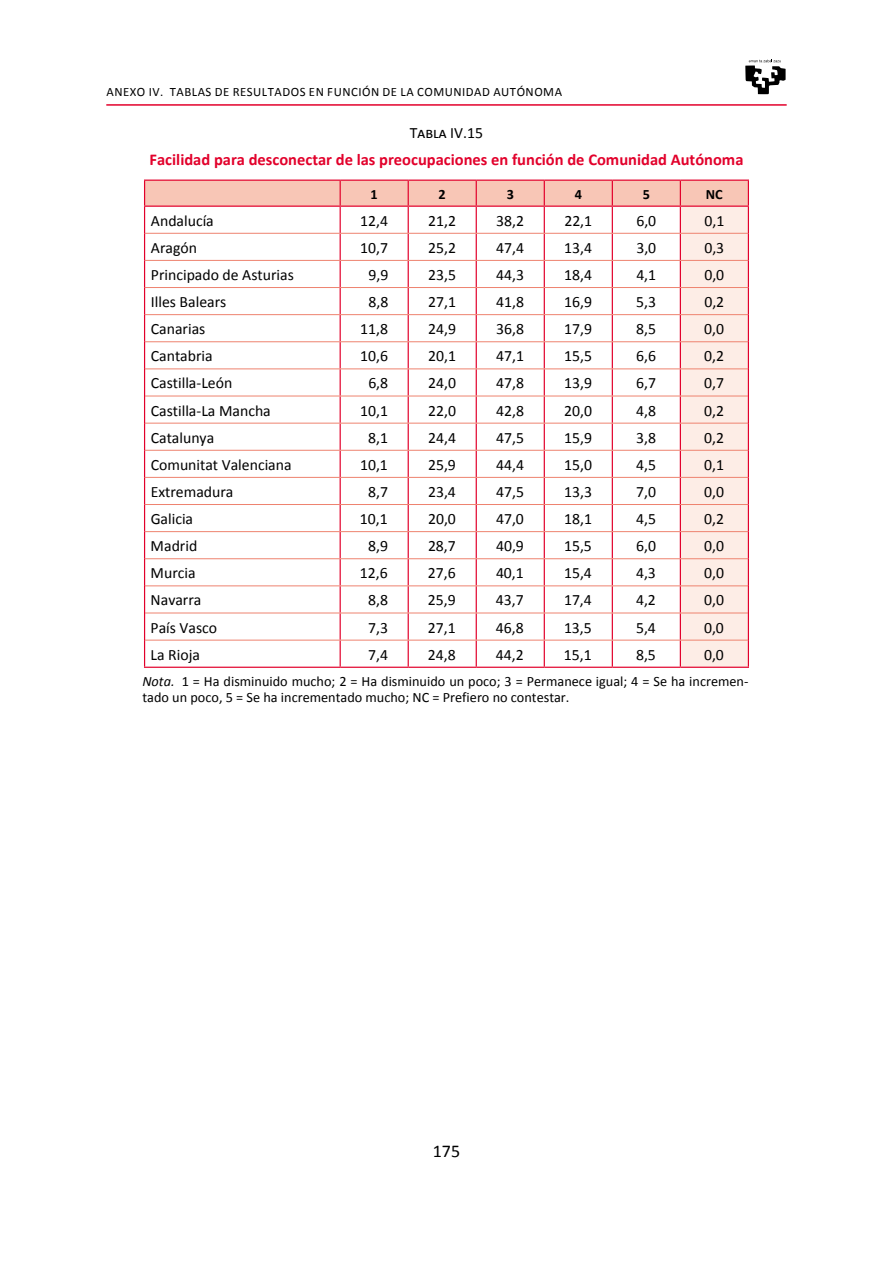
<style>
.page{position:relative;width:893px;height:1263px;background:#fff}
.page>*{position:absolute;margin:0;border:0;box-sizing:border-box;transform-origin:0 0}
.t1{font:18px "Calibri";color:#000}
.t2{font:700 16.5px "Calibri";color:#e2002b}
.t3{font:15.75px "Calibri";color:#000}
.t4{font:14.25px/16px "Calibri";color:#000}
.t5{font:700 14.25px "Calibri";color:#000}
.t6{font:12.75px "Calibri";letter-spacing:.04em;color:#000}
.s1{font-style:italic}
</style>
<div class="page">
<hr style="left:106px;top:104px;width:681px;height:2px;background:#e2002b">
<svg style="left:745px;top:60px;width:41px;height:34px"></svg>
<hr style="left:144px;top:667px;width:196px;height:1px;background:#e2002b">
<hr style="left:340px;top:667px;width:68px;height:1px;background:#e2002b">
<hr style="left:408px;top:667px;width:68px;height:1px;background:#e2002b">
<hr style="left:476px;top:667px;width:68px;height:1px;background:#e2002b">
<hr style="left:544px;top:667px;width:68px;height:1px;background:#e2002b">
<hr style="left:612px;top:667px;width:68px;height:1px;background:#e2002b">
<hr style="left:680px;top:667px;width:69px;height:1px;background:#e2002b">
<svg style="left:144px;top:180px;width:605px;height:487px"></svg>
<p class="t6" style="left:107px;top:83px;width:25px">Anexo</p>
<p class="t6" style="left:149px;top:83px;width:36px">IV. Tablas</p>
<p class="t6" style="left:215px;top:83px;width:27px">de resultados</p>
<p class="t6" style="left:309px;top:83px;width:80px">en fu nción dela</p>
<p class="t6" style="left:417px;top:83px;width:18px">Comu</p>
<p class="t6" style="left:453px;top:83px;width:16px">nidad</p>
<p class="t6" style="left:493px;top:83px;width:51px">Autónoma</p>
<p class="t3" style="left:410px;top:122px;width:75px">Tabla IV.15</p>
<p class="t2" style="left:150px;top:149px;width:595px">Facilidad para desconectar de las preocupaciones en función de Comunidad Autónoma</p>
<p class="t5" style="left:371px;top:185px;width:9px">1</p>
<p class="t5" style="left:439px;top:185px;width:9px">2</p>
<p class="t5" style="left:507px;top:185px;width:9px">3</p>
<p class="t5" style="left:575px;top:185px;width:9px">4</p>
<p class="t5" style="left:643px;top:185px;width:9px">5</p>
<p class="t5" style="left:706px;top:185px;width:18px">NC</p>
<p class="t3" style="left:151px;top:210px;width:64px">Andalucía</p>
<p class="t3" style="left:360px;top:210px;width:29px">12,4</p>
<p class="t3" style="left:428px;top:210px;width:29px">21,2</p>
<p class="t3" style="left:496px;top:210px;width:29px">38,2</p>
<p class="t3" style="left:564px;top:210px;width:29px">22,1</p>
<p class="t3" style="left:636px;top:210px;width:21px">6,0</p>
<p class="t3" style="left:704px;top:210px;width:21px">0,1</p>
<p class="t3" style="left:151px;top:238px;width:48px">Aragón</p>
<p class="t3" style="left:360px;top:238px;width:29px">10,7</p>
<p class="t3" style="left:428px;top:238px;width:29px">25,2</p>
<p class="t3" style="left:496px;top:238px;width:29px">47,4</p>
<p class="t3" style="left:564px;top:238px;width:29px">13,4</p>
<p class="t3" style="left:636px;top:238px;width:21px">3,0</p>
<p class="t3" style="left:704px;top:238px;width:21px">0,3</p>
<p class="t3" style="left:151px;top:265px;width:145px">Principado de Asturias</p>
<p class="t3" style="left:368px;top:265px;width:21px">9,9</p>
<p class="t3" style="left:428px;top:265px;width:29px">23,5</p>
<p class="t3" style="left:496px;top:265px;width:29px">44,3</p>
<p class="t3" style="left:564px;top:265px;width:29px">18,4</p>
<p class="t3" style="left:636px;top:265px;width:21px">4,1</p>
<p class="t3" style="left:704px;top:265px;width:21px">0,0</p>
<p class="t3" style="left:151px;top:292px;width:77px">Illes Balears</p>
<p class="t3" style="left:368px;top:292px;width:21px">8,8</p>
<p class="t3" style="left:428px;top:292px;width:29px">27,1</p>
<p class="t3" style="left:496px;top:292px;width:29px">41,8</p>
<p class="t3" style="left:564px;top:292px;width:29px">16,9</p>
<p class="t3" style="left:636px;top:292px;width:21px">5,3</p>
<p class="t3" style="left:704px;top:292px;width:21px">0,2</p>
<p class="t3" style="left:151px;top:319px;width:56px">Canarias</p>
<p class="t3" style="left:360px;top:319px;width:29px">11,8</p>
<p class="t3" style="left:428px;top:319px;width:29px">24,9</p>
<p class="t3" style="left:496px;top:319px;width:29px">36,8</p>
<p class="t3" style="left:564px;top:319px;width:29px">17,9</p>
<p class="t3" style="left:636px;top:319px;width:21px">8,5</p>
<p class="t3" style="left:704px;top:319px;width:21px">0,0</p>
<p class="t3" style="left:151px;top:346px;width:63px">Cantabria</p>
<p class="t3" style="left:360px;top:346px;width:29px">10,6</p>
<p class="t3" style="left:428px;top:346px;width:29px">20,1</p>
<p class="t3" style="left:496px;top:346px;width:29px">47,1</p>
<p class="t3" style="left:564px;top:346px;width:29px">15,5</p>
<p class="t3" style="left:636px;top:346px;width:21px">6,6</p>
<p class="t3" style="left:704px;top:346px;width:21px">0,2</p>
<p class="t3" style="left:151px;top:373px;width:83px">Castilla-León</p>
<p class="t3" style="left:368px;top:373px;width:21px">6,8</p>
<p class="t3" style="left:428px;top:373px;width:29px">24,0</p>
<p class="t3" style="left:496px;top:373px;width:29px">47,8</p>
<p class="t3" style="left:564px;top:373px;width:29px">13,9</p>
<p class="t3" style="left:636px;top:373px;width:21px">6,7</p>
<p class="t3" style="left:704px;top:373px;width:21px">0,7</p>
<p class="t3" style="left:151px;top:400px;width:122px">Castilla-La Mancha</p>
<p class="t3" style="left:360px;top:400px;width:29px">10,1</p>
<p class="t3" style="left:428px;top:400px;width:29px">22,0</p>
<p class="t3" style="left:496px;top:400px;width:29px">42,8</p>
<p class="t3" style="left:564px;top:400px;width:29px">20,0</p>
<p class="t3" style="left:636px;top:400px;width:21px">4,8</p>
<p class="t3" style="left:704px;top:400px;width:21px">0,2</p>
<p class="t3" style="left:151px;top:427px;width:65px">Catalunya</p>
<p class="t3" style="left:368px;top:427px;width:21px">8,1</p>
<p class="t3" style="left:428px;top:427px;width:29px">24,4</p>
<p class="t3" style="left:496px;top:427px;width:29px">47,5</p>
<p class="t3" style="left:564px;top:427px;width:29px">15,9</p>
<p class="t3" style="left:636px;top:427px;width:21px">3,8</p>
<p class="t3" style="left:704px;top:427px;width:21px">0,2</p>
<p class="t3" style="left:151px;top:455px;width:142px">Comunitat Valenciana</p>
<p class="t3" style="left:360px;top:455px;width:29px">10,1</p>
<p class="t3" style="left:428px;top:455px;width:29px">25,9</p>
<p class="t3" style="left:496px;top:455px;width:29px">44,4</p>
<p class="t3" style="left:564px;top:455px;width:29px">15,0</p>
<p class="t3" style="left:636px;top:455px;width:21px">4,5</p>
<p class="t3" style="left:704px;top:455px;width:21px">0,1</p>
<p class="t3" style="left:151px;top:482px;width:84px">Extremadura</p>
<p class="t3" style="left:368px;top:482px;width:21px">8,7</p>
<p class="t3" style="left:428px;top:482px;width:29px">23,4</p>
<p class="t3" style="left:496px;top:482px;width:29px">47,5</p>
<p class="t3" style="left:564px;top:482px;width:29px">13,3</p>
<p class="t3" style="left:636px;top:482px;width:21px">7,0</p>
<p class="t3" style="left:704px;top:482px;width:21px">0,0</p>
<p class="t3" style="left:151px;top:509px;width:44px">Galicia</p>
<p class="t3" style="left:360px;top:509px;width:29px">10,1</p>
<p class="t3" style="left:428px;top:509px;width:29px">20,0</p>
<p class="t3" style="left:496px;top:509px;width:29px">47,0</p>
<p class="t3" style="left:564px;top:509px;width:29px">18,1</p>
<p class="t3" style="left:636px;top:509px;width:21px">4,5</p>
<p class="t3" style="left:704px;top:509px;width:21px">0,2</p>
<p class="t3" style="left:151px;top:536px;width:48px">Madrid</p>
<p class="t3" style="left:368px;top:536px;width:21px">8,9</p>
<p class="t3" style="left:428px;top:536px;width:29px">28,7</p>
<p class="t3" style="left:496px;top:536px;width:29px">40,9</p>
<p class="t3" style="left:564px;top:536px;width:29px">15,5</p>
<p class="t3" style="left:636px;top:536px;width:21px">6,0</p>
<p class="t3" style="left:704px;top:536px;width:21px">0,0</p>
<p class="t3" style="left:151px;top:563px;width:47px">Murcia</p>
<p class="t3" style="left:360px;top:563px;width:29px">12,6</p>
<p class="t3" style="left:428px;top:563px;width:29px">27,6</p>
<p class="t3" style="left:496px;top:563px;width:29px">40,1</p>
<p class="t3" style="left:564px;top:563px;width:29px">15,4</p>
<p class="t3" style="left:636px;top:563px;width:21px">4,3</p>
<p class="t3" style="left:704px;top:563px;width:21px">0,0</p>
<p class="t3" style="left:151px;top:590px;width:52px">Navarra</p>
<p class="t3" style="left:368px;top:590px;width:21px">8,8</p>
<p class="t3" style="left:428px;top:590px;width:29px">25,9</p>
<p class="t3" style="left:496px;top:590px;width:29px">43,7</p>
<p class="t3" style="left:564px;top:590px;width:29px">17,4</p>
<p class="t3" style="left:636px;top:590px;width:21px">4,2</p>
<p class="t3" style="left:704px;top:590px;width:21px">0,0</p>
<p class="t3" style="left:151px;top:617px;width:68px">País Vasco</p>
<p class="t3" style="left:368px;top:617px;width:21px">7,3</p>
<p class="t3" style="left:428px;top:617px;width:29px">27,1</p>
<p class="t3" style="left:496px;top:617px;width:29px">46,8</p>
<p class="t3" style="left:564px;top:617px;width:29px">13,5</p>
<p class="t3" style="left:636px;top:617px;width:21px">5,4</p>
<p class="t3" style="left:704px;top:617px;width:21px">0,0</p>
<p class="t3" style="left:151px;top:644px;width:51px">La Rioja</p>
<p class="t3" style="left:368px;top:644px;width:21px">7,4</p>
<p class="t3" style="left:428px;top:644px;width:29px">24,8</p>
<p class="t3" style="left:496px;top:644px;width:29px">44,2</p>
<p class="t3" style="left:564px;top:644px;width:29px">15,1</p>
<p class="t3" style="left:636px;top:644px;width:21px">8,5</p>
<p class="t3" style="left:704px;top:644px;width:21px">0,0</p>
<p class="t4" style="left:142px;top:673px;width:607px"><span class="s1">Nota.</span> 1 = Ha disminuido mucho; 2 = Ha disminuido un poco; 3 = Permanece igual; 4 = Se ha incremen&shy;tado un poco, 5 = Se ha incrementado mucho; NC = Prefiero no contestar.</p>
<p class="t1" style="left:433px;top:1139px;width:29px">175</p>
</div>
